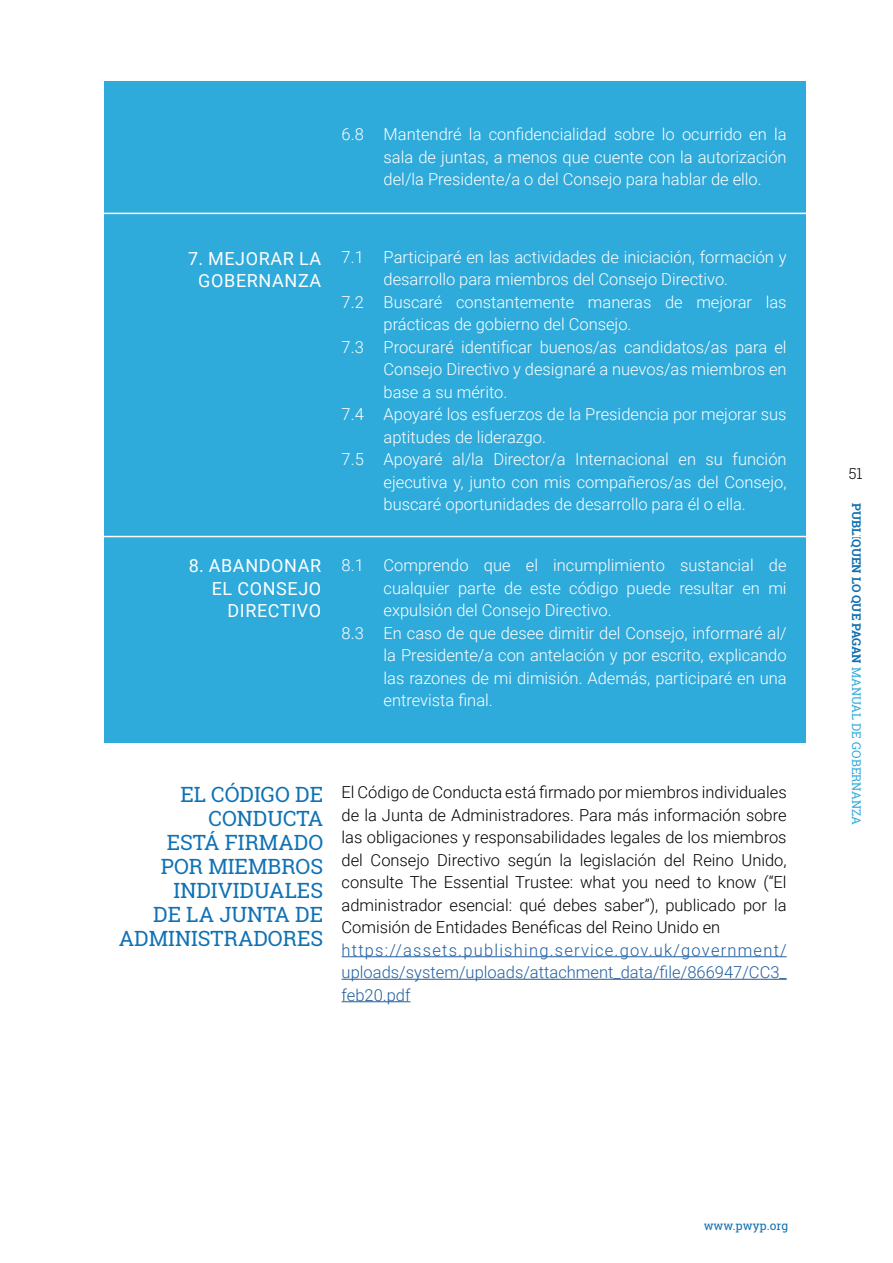
<style>
.page{position:relative;width:893px;height:1263px;background:#fff}
.page>*{position:absolute;margin:0;border:0;box-sizing:border-box;transform-origin:0 0}
.t1{font:21px/24px "Roboto Slab";color:#0f71b4;text-align:right}
.t2{font:18px/22.5px "Roboto";letter-spacing:.035em;color:#fff;text-align:center}
.t3{font:300 16.5px/22.5px "Roboto";color:#fff;text-align:justify}
.t4{font:300 16.5px/22.5px "Roboto";color:#000;text-align:justify}
.t5{font:300 16.5px/22.5px "Roboto";color:#215e9e;text-align:justify}
.t6{font:300 15px "Roboto Slab";color:#000}
.t7{font:700 12px "Roboto Slab";color:#0f71b4}
.t8{font:12px "Roboto Slab";color:#0f71b4}
.s1{font-weight:400;color:#2eaadb}
</style>
<div class="page">
<div style="left:104px;top:82px;width:701px;height:661px;background:#2eaadb"></div>
<hr style="left:71px;top:536px;width:792px;height:1px;background:#fff">
<hr style="left:71px;top:213px;width:792px;height:1px;background:#fff">
<hr style="left:342px;top:956px;width:445px;height:1px;background:#215e9e">
<hr style="left:342px;top:979px;width:445px;height:1px;background:#215e9e">
<hr style="left:342px;top:1001px;width:69px;height:1px;background:#215e9e">
<p class="t3" style="left:384px;top:122px;width:405px;text-indent:-42px">6.8 Mantendré la confidencialidad sobre lo ocurrido en la sala de juntas, a menos que cuente con la autorización del/la Presidente/a o del Consejo para hablar de ello.</p>
<p class="t2" style="left:188px;top:247px;width:135px">7. MEJORAR LA<br>GOBERNANZA</p>
<p class="t3" style="left:342px;top:245px;width:447px">7.1 Participaré en las actividades de iniciación, formación y</p>
<p class="t3" style="left:384px;top:267px;width:346px">desarrollo para miembros del Consejo Directivo.</p>
<p class="t3" style="left:342px;top:290px;width:447px">7.2 Buscaré constantemente maneras de mejorar las</p>
<p class="t3" style="left:384px;top:312px;width:249px">prácticas de gobierno del Consejo.</p>
<p class="t3" style="left:342px;top:335px;width:447px">7.3 Procuraré identificar buenos/as candidatos/as para el</p>
<p class="t3" style="left:384px;top:357px;width:405px">Consejo Directivo y designaré a nuevos/as miembros en</p>
<p class="t3" style="left:384px;top:380px;width:125px">base a su mérito.</p>
<p class="t3" style="left:342px;top:402px;width:447px">7.4 Apoyaré los esfuerzos de la Presidencia por mejorar sus</p>
<p class="t3" style="left:384px;top:425px;width:164px">aptitudes de liderazgo.</p>
<p class="t3" style="left:342px;top:447px;width:447px">7.5 Apoyaré al/la Director/a Internacional en su función</p>
<p class="t3" style="left:384px;top:470px;width:405px">ejecutiva y, junto con mis compañeros/as del Consejo,</p>
<p class="t3" style="left:384px;top:492px;width:364px">buscaré oportunidades de desarrollo para él o ella.</p>
<p class="t2" style="left:189px;top:554px;width:134px;text-align:right">8. ABANDONAR<br>EL CONSEJO<br>DIRECTIVO</p>
<p class="t3" style="left:342px;top:553px;width:447px">8.1 Comprendo que el incumplimiento sustancial de</p>
<p class="t3" style="left:384px;top:576px;width:405px">cualquier parte de este código puede resultar en mi</p>
<p class="t3" style="left:384px;top:598px;width:230px">expulsión del Consejo Directivo.</p>
<p class="t3" style="left:342px;top:621px;width:447px">8.3 En caso de que desee dimitir del Consejo, informaré al/</p>
<p class="t3" style="left:384px;top:643px;width:405px">la Presidente/a con antelación y por escrito, explicando</p>
<p class="t3" style="left:384px;top:666px;width:405px">las razones de mi dimisión. Además, participaré en una</p>
<p class="t3" style="left:384px;top:688px;width:111px">entrevista final.</p>
<p class="t1" style="left:119px;top:782px;width:206px">EL CÓDIGO DE<br>CONDUCTA<br>ESTÁ FIRMADO<br>POR MIEMBROS<br>INDIVIDUALES<br>DE LA JUNTA DE<br>ADMINISTRADORES</p>
<p class="t4" style="left:342px;top:780px;width:447px">El Código de Conducta está firmado por miembros individuales de la Junta de Administradores. Para más información sobre las obligaciones y responsabilidades legales de los miembros del Consejo Directivo según la legislación del Reino Unido, consulte The Essential Trustee: what you need to know (“El administrador esencial: qué debes saber”), publicado por la Comisión de Entidades Benéficas del Reino Unido en</p>
<p class="t5" style="left:342px;top:938px;width:447px">https://assets.publishing.service.gov.uk/government/ uploads/system/uploads/attachment_data/file/866947/CC3_ feb20.pdf</p>
<p class="t6" style="left:849px;top:463px;width:15px">51</p>
<p class="t7" style="left:865px;top:503px;width:323px;rotate:90deg">PUBLIQUEN LO QUE PAGAN <span class="s1">MANUAL DE GOBERNANZA</span></p>
<p class="t8" style="left:704px;top:1217px;width:86px">www.pwyp.org</p>
</div>
